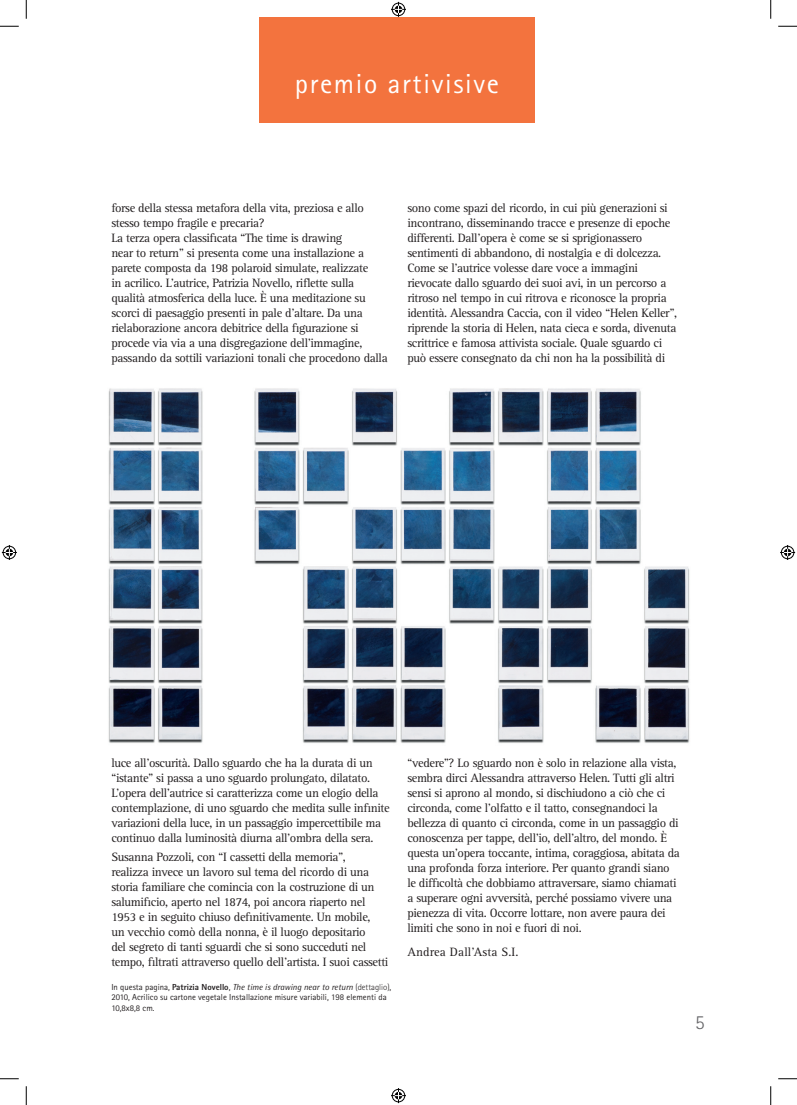
<style>
.page{position:relative;width:797px;height:1105px;background:#fff}
.page>*{position:absolute;margin:0;border:0;box-sizing:border-box;transform-origin:0 0}
.t1{font:27.5px "Agfa Rotis Sans Serif";letter-spacing:.06em;color:#fff}
.t2{font:300 20px "Agfa Rotis Sans Serif";color:#656568}
.t3{font:12.5px/15px "Agfa Rotis Serif";letter-spacing:-.03em;color:#231f20}
.t4{font:12.5px "Agfa Rotis Serif";letter-spacing:.01em;color:#231f20}
.t5{font:8.75px/10.5px "Agfa Rotis Sans Serif";color:#231f20}
.t6{font:italic 8.75px "Agfa Rotis Semisans";color:#231f20}
.s1{font-family:"Agfa Rotis Sans Serif";font-style:normal}
.s2{font-family:"Agfa Rotis Sans Serif";font-weight:800;font-style:normal}
.s3{font-family:"Agfa Rotis Sans Serif";font-weight:300;font-style:normal}
</style>
<div class="page">
<div style="left:259px;top:17px;width:275px;height:105px;background:#f3733e"></div>
<img style="left:108px;top:388px;width:582px;height:355px">
<svg style="left:0;top:25px;width:19px;height:2px"></svg>
<svg style="left:778px;top:25px;width:19px;height:2px"></svg>
<svg style="left:0;top:1078px;width:19px;height:1px"></svg>
<svg style="left:778px;top:1078px;width:19px;height:1px"></svg>
<svg style="left:25px;top:0;width:2px;height:19px"></svg>
<svg style="left:25px;top:1086px;width:2px;height:19px"></svg>
<svg style="left:770px;top:0;width:1px;height:19px"></svg>
<svg style="left:770px;top:1086px;width:1px;height:19px"></svg>
<svg style="left:391px;top:2px;width:15px;height:15px"></svg>
<svg style="left:391px;top:1088px;width:15px;height:15px"></svg>
<svg style="left:2px;top:545px;width:15px;height:15px"></svg>
<svg style="left:780px;top:545px;width:15px;height:15px"></svg>
<h1 class="t1" style="left:295px;top:68px;width:206px">premio artivisive</h1>
<p class="t3" style="left:111px;top:201px;width:278px">forse della stessa metafora della vita, preziosa e allo stesso tempo fragile e precaria?<br>La terza opera classificata “The time is drawing<br>near to return” si presenta come una installazione a parete composta da 198 polaroid simulate, realizzate<br>in acrilico. L’autrice, Patrizia Novello, riflette sulla qualità atmosferica della luce. È una meditazione su scorci di paesaggio presenti in pale d’altare. Da una rielaborazione ancora debitrice della figurazione si procede via via a una disgregazione dell’immagine, passando da sottili variazioni tonali che procedono dalla</p>
<p class="t3" style="left:407px;top:201px;width:271px">sono come spazi del ricordo, in cui più generazioni si incontrano, disseminando tracce e presenze di epoche differenti. Dall’opera è come se si sprigionassero sentimenti di abbandono, di nostalgia e di dolcezza.<br>Come se l’autrice volesse dare voce a immagini rievocate dallo sguardo dei suoi avi, in un percorso a ritroso nel tempo in cui ritrova e riconosce la propria identità. Alessandra Caccia, con il video “Helen Keller”, riprende la storia di Helen, nata cieca e sorda, divenuta scrittrice e famosa attivista sociale. Quale sguardo ci può essere consegnato da chi non ha la possibilità di</p>
<p class="t3" style="left:111px;top:756px;width:280px">luce all’oscurità. Dallo sguardo che ha la durata di un “istante” si passa a uno sguardo prolungato, dilatato.<br>L’opera dell’autrice si caratterizza come un elogio della contemplazione, di uno sguardo che medita sulle infinite variazioni della luce, in un passaggio impercettibile ma continuo dalla luminosità diurna all’ombra della sera.</p>
<p class="t3" style="left:111px;top:849px;width:278px">Susanna Pozzoli, con “I cassetti della memoria”,<br>realizza invece un lavoro sul tema del ricordo di una storia familiare che comincia con la costruzione di un salumificio, aperto nel 1874, poi ancora riaperto nel 1953 e in seguito chiuso definitivamente. Un mobile,<br>un vecchio comò della nonna, è il luogo depositario<br>del segreto di tanti sguardi che si sono succeduti nel tempo, filtrati attraverso quello dell’artista. I suoi cassetti</p>
<p class="t6" style="left:111px;top:982px;width:281px"><span class="s1">In questa pagina,</span> <span class="s2">Patrizia Novello</span><span class="s1">,</span> The time is drawing near to return <span class="s3">(dettaglio)</span><span class="s1">,</span></p>
<p class="t5" style="left:111px;top:992px;width:277px">2010, Acrilico su cartone vegetale Installazione misure variabili, 198 elementi da<br>10,8x8,8 cm.</p>
<p class="t3" style="left:407px;top:756px;width:274px">“vedere”? Lo sguardo non è solo in relazione alla vista, sembra dirci Alessandra attraverso Helen. Tutti gli altri sensi si aprono al mondo, si dischiudono a ciò che ci circonda, come l’olfatto e il tatto, consegnandoci la bellezza di quanto ci circonda, come in un passaggio di conoscenza per tappe, dell’io, dell’altro, del mondo. È questa un’opera toccante, intima, coraggiosa, abitata da una profonda forza interiore. Per quanto grandi siano le difficoltà che dobbiamo attraversare, siamo chiamati a superare ogni avversità, perché possiamo vivere una pienezza di vita. Occorre lottare, non avere paura dei limiti che sono in noi e fuori di noi.</p>
<p class="t4" style="left:407px;top:944px;width:112px">Andrea Dall’Asta S.I.</p>
<h2 class="t2" style="left:695px;top:1011px;width:11px">5</h2>
</div>
